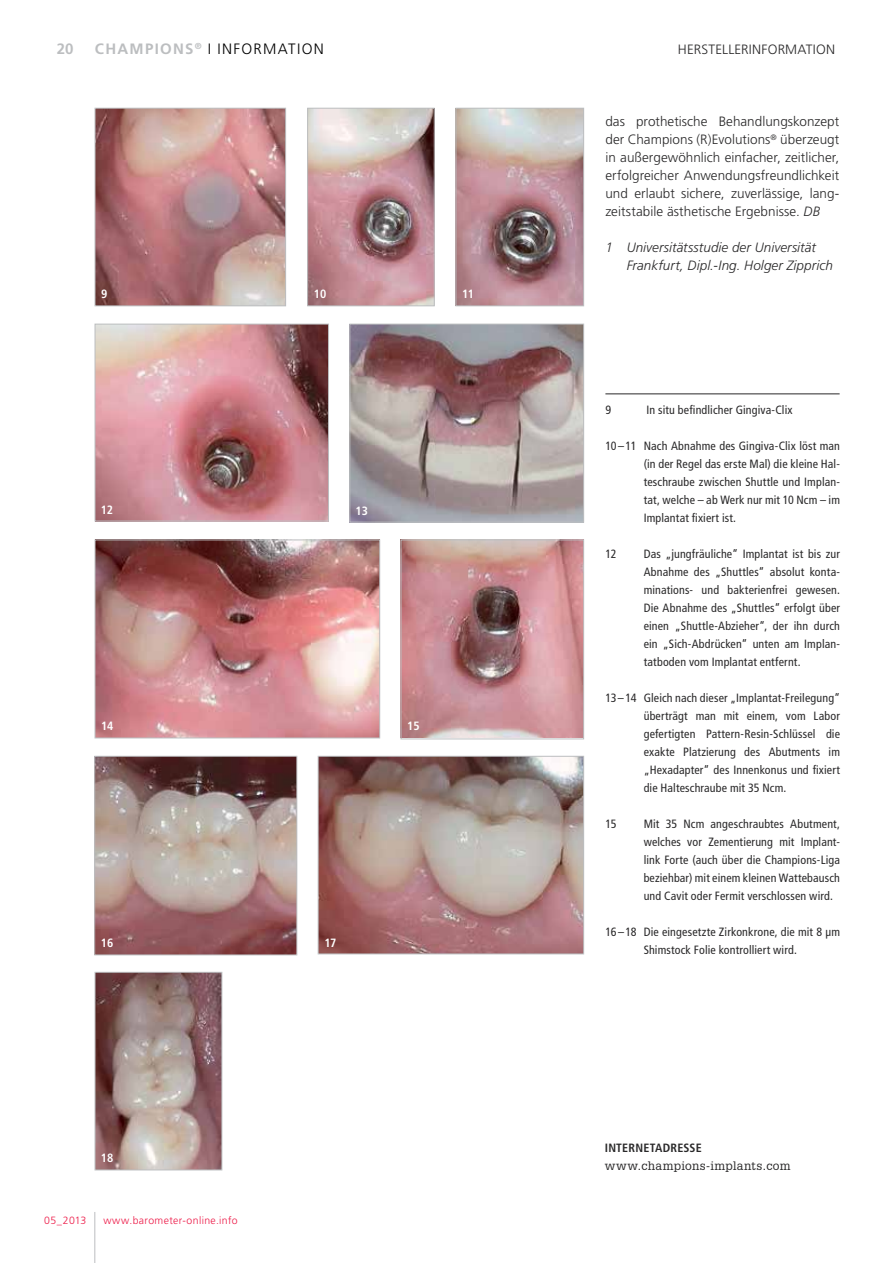
<style>
.page{position:relative;width:893px;height:1263px;background:#fff}
.page>*{position:absolute;margin:0;border:0;box-sizing:border-box;transform-origin:0 0}
.t1{font:300 15px "Frutiger LT Std";letter-spacing:.085em;color:#000}
.t2{font:700 15px "Frutiger LT Std";color:#bcbec0}
.t3{font:300 13.5px/18px "Frutiger LT Std";letter-spacing:.005em;color:#292829;text-align:justify}
.t4{font:italic 300 13.5px/18px "Frutiger LT Std";letter-spacing:.005em;color:#292829}
.t5{font:condensed 12px/18px "Frutiger LT Std";letter-spacing:.01em;color:#292829;text-align:justify}
.t6{font:12px "Glypha LT Std";letter-spacing:.035em;color:#292829}
.t7{font:700 condensed 12px "Frutiger LT Std";letter-spacing:-.01em;color:#fff}
.t8{font:700 condensed 12px "Frutiger LT Std";letter-spacing:.015em;color:#292829}
.t9{font:300 10.5px "Frutiger LT Std";letter-spacing:.035em;color:#ed1846}
.s1{font-weight:700;color:#bcbec0}
.s2{font-style:italic}
</style>
<div class="page">
<hr style="left:94px;top:1212px;width:1px;height:51px;background:#bcbec0">
<img style="left:309px;top:110px;width:123px;height:194px">
<div style="left:307px;top:108px;width:127px;height:198px;border:1px solid #bcbec0"></div>
<img style="left:458px;top:110px;width:124px;height:194px">
<div style="left:456px;top:108px;width:128px;height:198px;border:1px solid #bcbec0"></div>
<img style="left:97px;top:326px;width:230px;height:193px">
<div style="left:95px;top:324px;width:234px;height:197px;border:1px solid #bcbec0"></div>
<img style="left:352px;top:326px;width:230px;height:194px">
<div style="left:350px;top:324px;width:234px;height:198px;border:1px solid #bcbec0"></div>
<img style="left:97px;top:542px;width:281px;height:194px">
<div style="left:95px;top:540px;width:285px;height:198px;border:1px solid #bcbec0"></div>
<img style="left:96px;top:758px;width:199px;height:195px">
<div style="left:94px;top:756px;width:203px;height:199px;border:1px solid #bcbec0"></div>
<img style="left:320px;top:758px;width:262px;height:194px">
<div style="left:318px;top:756px;width:266px;height:198px;border:1px solid #bcbec0"></div>
<img style="left:403px;top:542px;width:179px;height:195px">
<div style="left:401px;top:540px;width:183px;height:199px;border:1px solid #bcbec0"></div>
<img style="left:97px;top:974px;width:123px;height:194px">
<div style="left:95px;top:972px;width:127px;height:198px;border:1px solid #bcbec0"></div>
<img style="left:97px;top:110px;width:187px;height:194px">
<div style="left:95px;top:108px;width:191px;height:198px;border:1px solid #bcbec0"></div>
<hr style="left:605px;top:394px;width:235px;height:1px;background:#292829">
<p class="t2" style="left:57px;top:40px;width:18px">20</p>
<p class="t1" style="left:95px;top:40px;width:231px"><span class="s1">CHAMPIONS</span><sup>®</sup> I Information</p>
<p class="t3" style="left:678px;top:41px;width:84px">HERSTELLERINFORMAT</p>
<p class="t3" style="left:813px;top:41px;width:13px">ION</p>
<p class="t7" style="left:101px;top:287px;width:8px">9</p>
<p class="t7" style="left:314px;top:287px;width:14px">10</p>
<p class="t7" style="left:462px;top:287px;width:14px">11</p>
<p class="t7" style="left:101px;top:502px;width:14px">12</p>
<p class="t7" style="left:356px;top:503px;width:14px">13</p>
<p class="t7" style="left:101px;top:719px;width:14px">14</p>
<p class="t7" style="left:407px;top:719px;width:14px">15</p>
<p class="t7" style="left:101px;top:936px;width:14px">16</p>
<p class="t7" style="left:324px;top:936px;width:14px">17</p>
<p class="t7" style="left:101px;top:1151px;width:14px">18</p>
<p class="t9" style="left:44px;top:1214px;width:44px">05_2013</p>
<p class="t9" style="left:103px;top:1214px;width:136px">www.barometer-online.info</p>
<p class="t3" style="left:605px;top:113px;width:235px">das prothetische Behandlungskonzept der Champions (R)Evolutions<sup>®</sup> überzeugt in außergewöhnlich einfacher, zeitlicher, erfolgreicher Anwendungsfreundlichkeit und erlaubt sichere, zuverlässige, lang&shy;zeitstabile ästhetische Ergebnisse. <span class="s2">DB</span></p>
<p class="t4" style="left:627px;top:238px;width:208px;text-indent:-21px">1 Universitätsstudie der Universität<br>Frankfurt, Dipl.-Ing. Holger Zipprich</p>
<p class="t5" style="left:605px;top:401px;width:7px">9</p>
<p class="t5" style="left:647px;top:401px;width:148px">In situ befindlicher Gingiva-Clix</p>
<p class="t5" style="left:644px;top:437px;width:198px;text-indent:-38px">10–11 Nach Abnahme des Gingiva-Clix löst man (in der Regel das erste Mal) die kleine Hal&shy;teschraube zwischen Shuttle und Implan&shy;tat, welche – ab Werk nur mit 10 Ncm – im Implantat fixiert ist.</p>
<p class="t5" style="left:605px;top:545px;width:12px">12</p>
<p class="t5" style="left:644px;top:545px;width:198px">Das „jungfräuliche“ Implantat ist bis zur Abnahme des „Shuttles“ absolut konta&shy;minations‐ und bakterienfrei gewesen.<br>Die Abnahme des „Shuttles“ erfolgt über einen „Shuttle-Abzieher“, der ihn durch ein „Sich-Abdrücken“ unten am Implan&shy;tatboden vom Implantat entfernt.</p>
<p class="t5" style="left:644px;top:689px;width:198px;text-indent:-38px">13–14 Gleich nach dieser „Implantat-Freilegung“ überträgt man mit einem, vom Labor gefertigten Pattern-Resin-Schlüssel die exakte Platzierung des Abutments im „Hexadapter“ des Innenkonus und fixiert die Halteschraube mit 35 Ncm.</p>
<p class="t5" style="left:605px;top:815px;width:13px">15</p>
<p class="t5" style="left:644px;top:815px;width:198px">Mit 35 Ncm angeschraubtes Abutment, welches vor Zementierung mit Implant&shy;link Forte (auch über die Champions-Liga beziehbar) mit einem kleinen Wattebausch und Cavit oder Fermit verschlossen wird.</p>
<p class="t5" style="left:605px;top:923px;width:236px;text-align:center">16 –18 Die eingesetzte Zirkonkrone, die mit 8 µm<br>Shimstock Folie kontrolliert wird.</p>
<p class="t8" style="left:605px;top:1141px;width:99px">INTERNETADRESSE</p>
<p class="t6" style="left:605px;top:1158px;width:187px">www.champions-implants.com</p>
</div>
